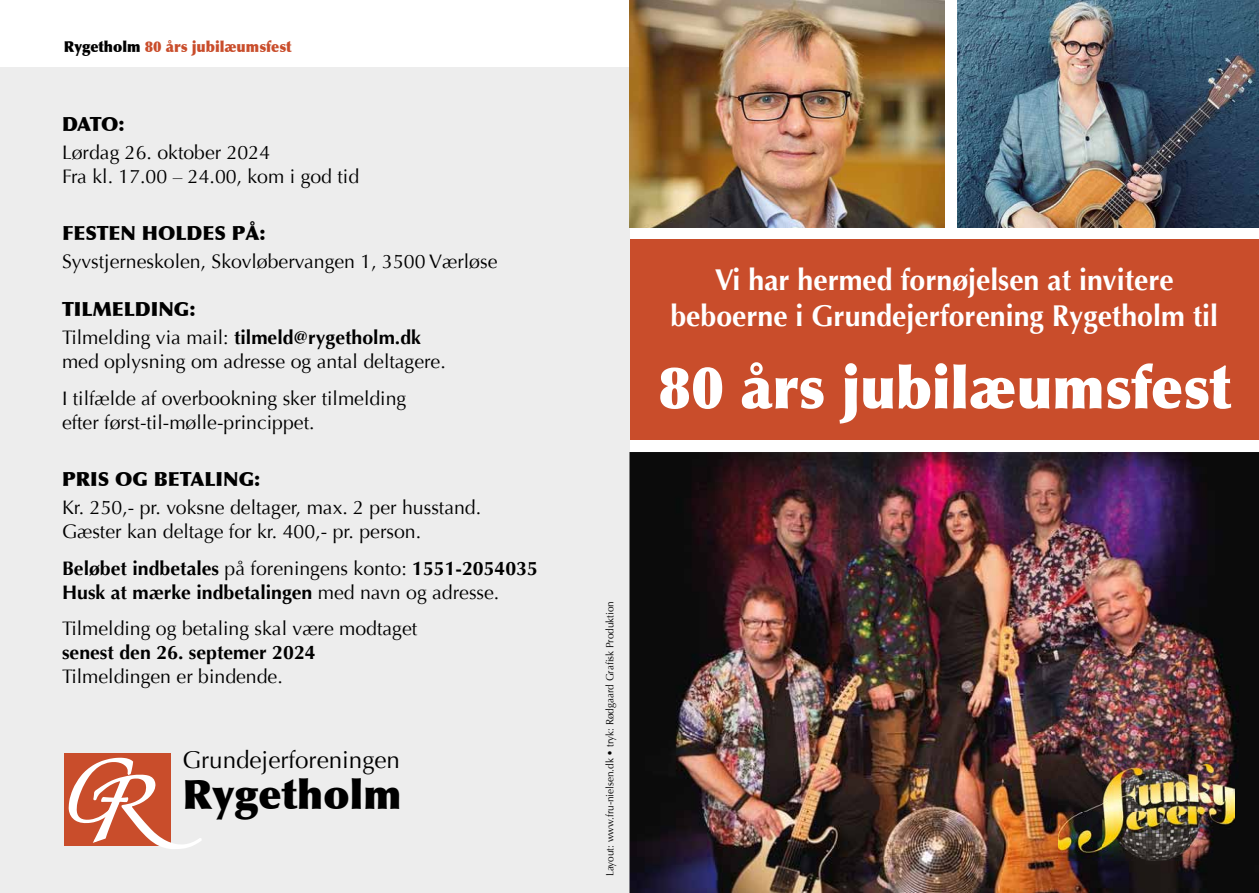
<style>
.page{position:relative;width:1259px;height:893px;background:#fff}
.page>*{position:absolute;margin:0;border:0;box-sizing:border-box;transform-origin:0 0}
.t1{font:900 58.5px "Optima";color:#fff;scale:.95 1}
.t2{font:900 40.35px "Optima";letter-spacing:.005em;color:#000}
.t3{font:700 30px/36px "Optima";color:#fff;text-align:center;scale:.95 1}
.t4{font:24.15px "Optima";color:#000}
.t5{font:19.5px/24px "Optima";color:#000}
.t6{font:700 19.5px/28.2px "Optima";color:#000}
.t7{font:900 19.5px "Optima";color:#000}
.t8{font:900 15px "Optima";color:#c94d2b;scale:.95 1}
.t9{font:10.5px "Optima";color:#000;scale:.95 1}
.s1{color:#000}
.s2{font-weight:900}
.s3{font-weight:400}
</style>
<div class="page">
<div style="left:0;top:67px;width:629px;height:826px;background:#ededed"></div>
<div style="left:630px;top:239px;width:629px;height:201px;background:#c94d2b"></div>
<img style="left:629px;top:0;width:315px;height:227px">
<img style="left:957px;top:0;width:302px;height:227px">
<img style="left:629px;top:452px;width:630px;height:441px">
<div style="left:64px;top:753px;width:107px;height:93px;background:#c94d2b"></div>
<svg style="left:68px;top:757px;width:134px;height:92px"></svg>
<img style="left:1058px;top:764px;width:176px;height:96px">
<p class="t8" style="left:64px;top:37px;width:241px"><span class="s1">Rygetholm</span> 80 års jubilæumsfest</p>
<p class="t7" style="left:62px;top:112px;width:64px">DATO:</p>
<p class="t5" style="left:62px;top:141px;width:299px">Lørdag 26. oktober 2024<br>Fra kl. 17.00 – 24.00, kom i god tid</p>
<p class="t7" style="left:62px;top:221px;width:205px">FESTEN HOLDES PÅ:</p>
<p class="t5" style="left:62px;top:250px;width:437px">Syvstjerneskolen, Skovløbervangen 1, 3500 Værløse</p>
<p class="t6" style="left:62px;top:296px;width:360px"><span class="s2">TILMELDING:<br></span><span class="s3">Tilmelding via mail:</span> tilmeld@rygetholm.dk</p>
<p class="t5" style="left:62px;top:344px;width:385px;line-height:36.8px">med oplysning om adresse og antal deltagere.<br>I tilfælde af overbookning sker tilmelding</p>
<p class="t5" style="left:62px;top:411px;width:254px">efter først-til-mølle-princippet.</p>
<p class="t7" style="left:62px;top:467px;width:200px">PRIS OG BETALING:</p>
<p class="t5" style="left:62px;top:495px;width:421px">Kr. 250,- pr. voksne deltager, max. 2 per husstand.<br>Gæster kan deltage for kr. 400,- pr. person.</p>
<p class="t6" style="left:62px;top:556px;width:477px;line-height:24px">Beløbet indbetales <span class="s3">på foreningens konto:</span> 1551-2054035<br>Husk at mærke indbetalingen <span class="s3">med navn og adresse.</span></p>
<p class="t5" style="left:62px;top:617px;width:357px">Tilmelding og betaling skal være modtaget</p>
<p class="t6" style="left:62px;top:639px;width:255px">senest den 26. septemer 2024</p>
<p class="t5" style="left:62px;top:665px;width:222px">Tilmeldingen er bindende.</p>
<p class="t4" style="left:182px;top:336px;width:219px">Grundejerforeningen</p>
<h2 class="t2" style="left:182px;top:360px;width:221px">Rygetholm</h2>
<h2 class="t2" style="left:182px;top:497px;width:221px">Rygetholm</h2>
<p class="t4" style="left:182px;top:609px;width:219px">Grundejerforeningen</p>
<h2 class="t2" style="left:182px;top:632px;width:221px">Rygetholm</h2>
<p class="t4" style="left:182px;top:746px;width:219px">Grundejerforeningen</p>
<h2 class="t2" style="left:182px;top:770px;width:221px">Rygetholm</h2>
<h3 class="t3" style="left:670px;top:262px;width:578px">Vi har hermed fornøjelsen at invitere beboerne i Grundejerforening Rygetholm til</h3>
<h1 class="t1" style="left:658px;top:352px;width:604px">80 års jubilæumsfest</h1>
<p class="t9" style="left:604px;top:876px;width:291px;rotate:-90deg">Layout: www.fru-nielsen.dk • tryk: Rødgaard Grafisk Produktion</p>
</div>
